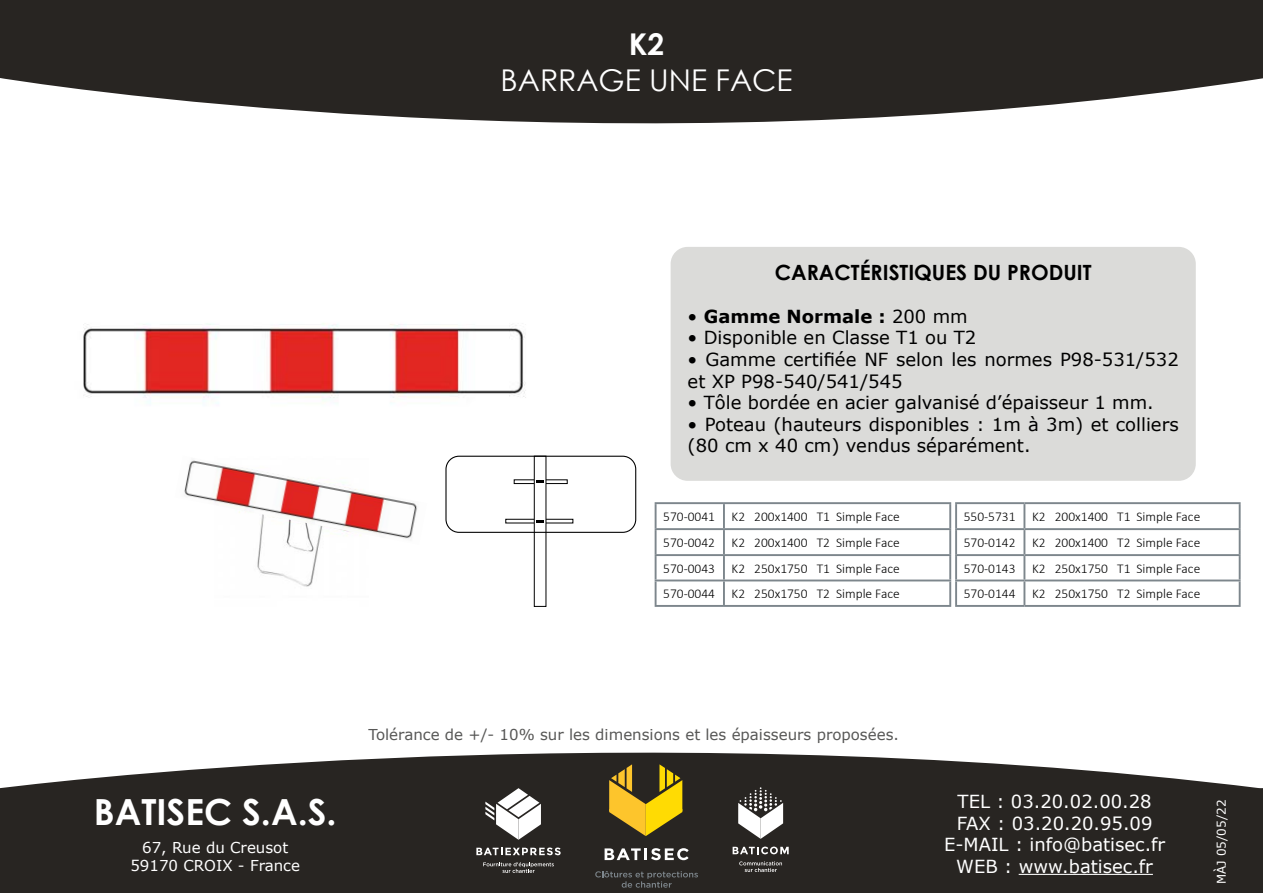
<style>
.page{position:relative;width:1263px;height:893px;background:#fff}
.page>*{position:absolute;margin:0;border:0;box-sizing:border-box;transform-origin:0 0}
.t1{font:700 36px "Century Gothic";color:#fff}
.t2{font:30px "Century Gothic";color:#fff}
.t3{font:700 30px "Century Gothic";color:#fff}
.t4{font:700 21px "Century Gothic";color:#000}
.t5{font:18px/21.6px "Verdana";color:#000}
.t6{font:18px/21.6px "Verdana";color:#fff;text-align:center}
.t7{font:700 18px "Verdana";color:#000}
.t8{font:15px "Verdana";color:#575756}
.t9{font:15px/18px "Verdana";color:#fff;text-align:center}
.t10{font:300 13.35px/25.7px "Calibri";color:#000;text-align:justify}
.t11{font:12px "Verdana";color:#fff}
.s1{font-weight:400}
</style>
<div class="page">
<svg style="left:0;top:0;width:1263px;height:124px;background:#423f3c"></svg>
<svg style="left:0;top:752px;width:1258px;height:141px;background:#3c3937"></svg>
<hr style="left:1019px;top:874px;width:134px;height:1px;background:#fff">
<svg style="left:609px;top:764px;width:73px;height:72px;background:#9a801c"></svg>
<svg style="left:605px;top:848px;width:84px;height:12px"></svg>
<svg style="left:595px;top:871px;width:103px;height:17px;background:#373735"></svg>
<svg style="left:733px;top:847px;width:56px;height:7px"></svg>
<svg style="left:739px;top:861px;width:43px;height:11px"></svg>
<svg style="left:738px;top:787px;width:45px;height:52px"></svg>
<svg style="left:476px;top:847px;width:85px;height:8px"></svg>
<svg style="left:485px;top:788px;width:56px;height:52px"></svg>
<svg style="left:483px;top:862px;width:71px;height:11px"></svg>
<svg style="left:1258px;top:788px;width:5px;height:105px"></svg>
<div style="left:671px;top:247px;width:525px;height:234px;background:#dbdbd9;border-radius:17px"></div>
<img style="left:67px;top:123px;width:473px;height:281px">
<div style="left:505px;top:519px;width:68px;height:4px;border:1px solid #000"></div>
<div style="left:514px;top:479px;width:54px;height:5px;border:1px solid #000"></div>
<div style="left:534px;top:456px;width:12px;height:150px;background:#fff"></div>
<div style="left:534px;top:456px;width:12px;height:151px;border:1px solid #000"></div>
<svg style="left:536px;top:520px;width:8px;height:2px"></svg>
<svg style="left:536px;top:480px;width:8px;height:3px"></svg>
<div style="left:445px;top:456px;width:191px;height:77px;border:1px solid #000;border-radius:13px"></div>
<img style="left:257px;top:545px;width:62px;height:42px">
<img style="left:184px;top:460px;width:233px;height:85px">
<hr style="left:655px;top:502px;width:69px;height:2px;background:#7d868c">
<hr style="left:724px;top:502px;width:227px;height:2px;background:#7d868c">
<hr style="left:723px;top:504px;width:2px;height:24px;background:#7d868c">
<hr style="left:949px;top:504px;width:2px;height:24px;background:#7d868c">
<hr style="left:655px;top:528px;width:69px;height:2px;background:#7d868c">
<hr style="left:724px;top:528px;width:227px;height:2px;background:#7d868c">
<hr style="left:723px;top:530px;width:2px;height:24px;background:#7d868c">
<hr style="left:949px;top:530px;width:2px;height:24px;background:#7d868c">
<hr style="left:655px;top:554px;width:69px;height:2px;background:#7d868c">
<hr style="left:724px;top:554px;width:227px;height:2px;background:#7d868c">
<hr style="left:723px;top:556px;width:2px;height:23px;background:#7d868c">
<hr style="left:949px;top:556px;width:2px;height:23px;background:#7d868c">
<hr style="left:655px;top:579px;width:69px;height:2px;background:#7d868c">
<svg style="left:655px;top:504px;width:1px;height:101px"></svg>
<hr style="left:724px;top:579px;width:227px;height:2px;background:#7d868c">
<hr style="left:723px;top:581px;width:2px;height:24px;background:#7d868c">
<hr style="left:949px;top:581px;width:2px;height:24px;background:#7d868c">
<hr style="left:655px;top:605px;width:69px;height:2px;background:#7d868c">
<hr style="left:724px;top:605px;width:227px;height:2px;background:#7d868c">
<hr style="left:955px;top:502px;width:69px;height:2px;background:#7d868c">
<hr style="left:955px;top:504px;width:2px;height:24px;background:#7d868c">
<hr style="left:1024px;top:502px;width:216px;height:2px;background:#7d868c">
<hr style="left:1023px;top:504px;width:2px;height:24px;background:#7d868c">
<hr style="left:955px;top:528px;width:69px;height:2px;background:#7d868c">
<hr style="left:955px;top:530px;width:2px;height:24px;background:#7d868c">
<hr style="left:1024px;top:528px;width:216px;height:2px;background:#7d868c">
<hr style="left:1023px;top:530px;width:2px;height:24px;background:#7d868c">
<hr style="left:955px;top:554px;width:69px;height:2px;background:#7d868c">
<hr style="left:955px;top:556px;width:2px;height:23px;background:#7d868c">
<hr style="left:1024px;top:554px;width:216px;height:2px;background:#7d868c">
<hr style="left:1023px;top:556px;width:2px;height:23px;background:#7d868c">
<hr style="left:955px;top:579px;width:69px;height:2px;background:#7d868c">
<hr style="left:955px;top:581px;width:2px;height:24px;background:#7d868c">
<hr style="left:1024px;top:579px;width:216px;height:2px;background:#7d868c">
<hr style="left:1023px;top:581px;width:2px;height:24px;background:#7d868c">
<svg style="left:1239px;top:504px;width:1px;height:101px"></svg>
<hr style="left:955px;top:605px;width:69px;height:2px;background:#7d868c">
<hr style="left:1024px;top:605px;width:216px;height:2px;background:#7d868c">
<h2 class="t3" style="left:629px;top:21px;width:37px">K2</h2>
<h2 class="t2" style="left:501px;top:59px;width:294px">BARRAGE UNE FACE</h2>
<h3 class="t4" style="left:775px;top:256px;width:318px">CARACTÉRISTIQUES DU PRODUIT</h3>
<h3 class="t7" style="left:688px;top:304px;width:282px"><span class="s1">•</span> Gamme Normale : <span class="s1">200 mm</span></h3>
<h3 class="t5" style="left:688px;top:327px;width:290px">• Disponible en Classe T1 ou T2</h3>
<h3 class="t5" style="left:688px;top:348px;width:493px">• Gamme certifiée NF selon les normes P98-531/532 et XP P98-540/541/545</h3>
<h3 class="t5" style="left:688px;top:392px;width:468px">• Tôle bordée en acier galvanisé d’épaisseur 1 mm.</h3>
<h3 class="t5" style="left:688px;top:413px;width:493px">• Poteau (hauteurs disponibles : 1m à 3m) et colliers (80 cm x 40 cm) vendus séparément.</h3>
<p class="t10" style="left:663px;top:504px;width:238px">570-0041 K2 200x1400 T1 Simple Face 570-0042 K2 200x1400 T2 Simple Face 570-0043 K2 250x1750 T1 Simple Face 570-0044 K2 250x1750 T2 Simple Face</p>
<p class="t10" style="left:964px;top:504px;width:238px">550-5731 K2 200x1400 T1 Simple Face 570-0142 K2 200x1400 T2 Simple Face 570-0143 K2 250x1750 T1 Simple Face 570-0144 K2 250x1750 T2 Simple Face</p>
<h1 class="t1" style="left:94px;top:784px;width:244px">BATISEC S.A.S.</h1>
<p class="t9" style="left:130px;top:839px;width:171px">67, Rue du Creusot<br>59170 CROIX - France</p>
<p class="t8" style="left:368px;top:724px;width:532px">Tolérance de +/- 10% sur les dimensions et les épaisseurs proposées.</p>
<h3 class="t6" style="left:944px;top:790px;width:223px">TEL : 03.20.02.00.28<br>FAX : 03.20.20.95.09<br>E-MAIL : info@batisec.fr<br>WEB : www.batisec.fr</h3>
<p class="t11" style="left:1213px;top:884px;width:86px;rotate:-90deg">MÀJ 05/05/22</p>
</div>
